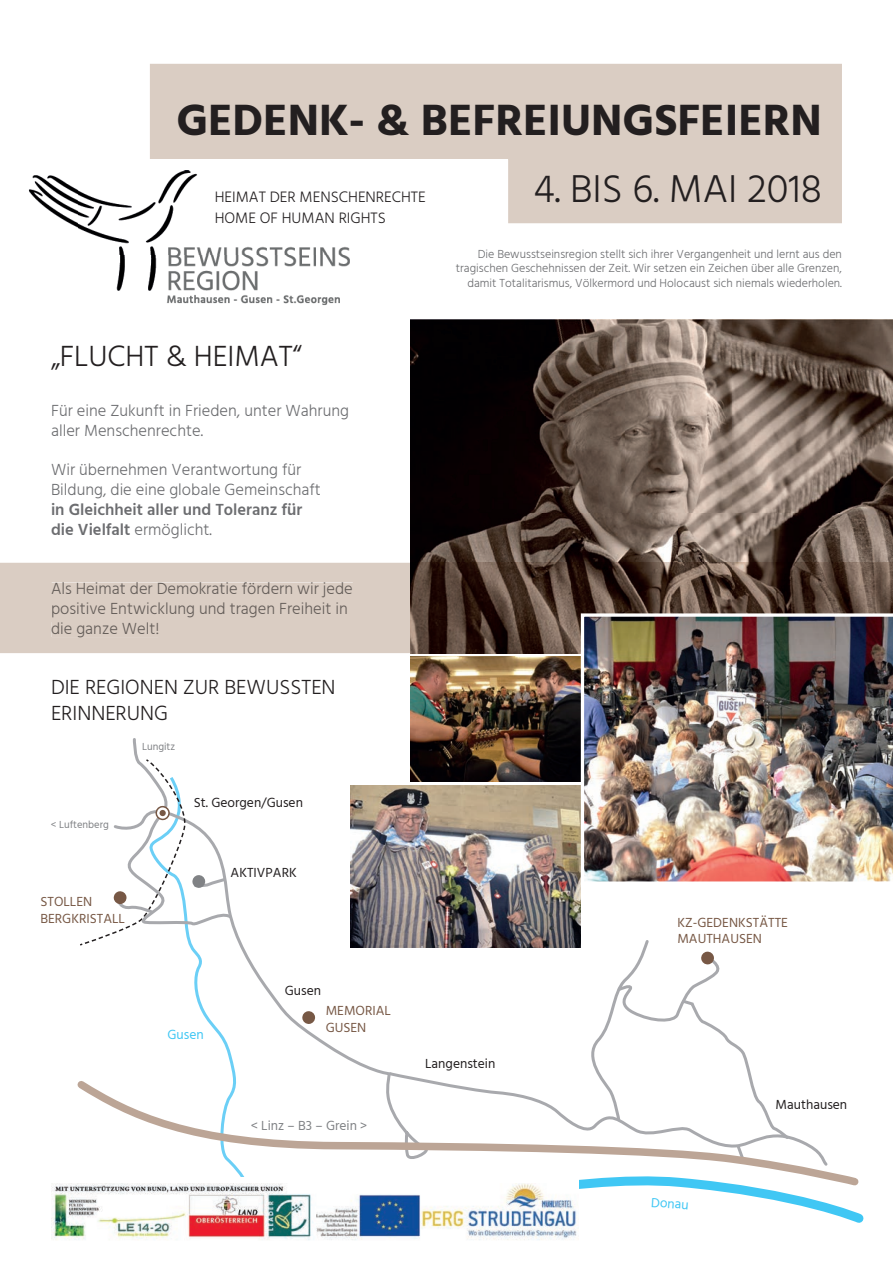
<style>
.page{position:relative;width:893px;height:1263px;background:#fff}
.page>*{position:absolute;margin:0;border:0;box-sizing:border-box;transform-origin:0 0}
.t1{font:700 45px "Hind";color:#231f20}
.t2{font:300 39.9px "Hind";color:#231f20}
.t3{font:300 30px "Hind";color:#231f20}
.t4{font:300 21px/25.2px "Hind";color:#231f20}
.t5{font:300 16.5px/19.8px "Hind";color:#6c6d70}
.t6{font:300 16.5px/19.8px "Hind";color:#645d59}
.t7{font:600 16.5px/19.8px "Hind";color:#6c6d70}
.t8{font:300 15.6px "Hind";color:#231f20}
.t9{font:13.5px/16.2px "Hind";color:#775845}
.t10{font:13.5px "Hind";color:#231f20}
.t11{font:13.5px "Hind";color:#808285}
.t12{font:13.5px "Hind";color:#40c7f4}
.t13{font:300 12px/14.4px "Hind";color:#6c6d70;text-align:right}
.t14{font:10.5px "Hind";color:#808285}
.s1{font-weight:300}
</style>
<div class="page">
<img style="left:411px;top:319px;width:482px;height:334px">
<div style="left:150px;top:64px;width:692px;height:159px;background:#dacdc3"></div>
<div style="left:79px;top:159px;width:429px;height:95px;background:#fff"></div>
<div style="left:0;top:563px;width:411px;height:90px;background:#dacdc3"></div>
<div style="left:52px;top:582px;width:301px;height:15px;background:#dacdc3"></div>
<div style="left:52px;top:602px;width:296px;height:15px;background:#dacdc3"></div>
<div style="left:52px;top:622px;width:106px;height:15px;background:#dacdc3"></div>
<img style="left:411px;top:656px;width:168px;height:125px">
<img style="left:350px;top:785px;width:230px;height:153px">
<img style="left:579px;top:612px;width:314px;height:274px">
<img style="left:29px;top:175px;width:321px;height:130px">
<img style="left:79px;top:171px;width:271px;height:83px">
<svg style="left:189px;top:798px;width:243px;height:276px"></svg>
<svg style="left:388px;top:938px;width:476px;height:285px"></svg>
<svg style="left:80px;top:738px;width:154px;height:208px"></svg>
<svg style="left:156px;top:806px;width:13px;height:14px"></svg>
<div style="left:155px;top:805px;width:15px;height:15px;border:2px solid #775845;border-radius:6px"></div>
<div style="left:159px;top:810px;width:7px;height:6px;background:#775845;border-radius:50%"></div>
<svg style="left:77px;top:1074px;width:785px;height:115px"></svg>
<div style="left:701px;top:951px;width:13px;height:14px;background:#775845;border-radius:6px"></div>
<div style="left:51px;top:1178px;width:527px;height:63px;background:#fff"></div>
<img style="left:51px;top:1183px;width:526px;height:57px">
<h1 class="t1" style="left:176px;top:94px;width:647px">GEDENK- &amp; BEFREIUNGSFEIERN</h1>
<h3 class="t8" style="left:215px;top:187px;width:213px">HEIMAT DER MENSCHENRECHTE</h3>
<h3 class="t8" style="left:215px;top:208px;width:173px">HOME OF HUMAN RIGHTS</h3>
<h3 class="t3" style="left:51px;top:336px;width:252px">„FLUCHT &amp; HEIMAT“</h3>
<h3 class="t5" style="left:51px;top:402px;width:300px">Für eine Zukunft in Frieden, unter Wahrung aller Menschenrechte.</h3>
<h3 class="t5" style="left:51px;top:461px;width:271px">Wir übernehmen Verantwortung für<br>Bildung, die eine globale Gemeinschaft</h3>
<h3 class="t7" style="left:51px;top:499px;width:253px">in Gleichheit aller und Toleranz für die Vielfalt <span class="s1">ermöglicht.</span></h3>
<h3 class="t6" style="left:51px;top:580px;width:303px">Als Heimat der Demokratie fördern wir jede positive Entwicklung und tragen Freiheit in die ganze Welt!</h3>
<h3 class="t4" style="left:51px;top:676px;width:286px">DIE REGIONEN ZUR BEWUSSTEN<br>ERINNERUNG</h3>
<p class="t14" style="left:142px;top:739px;width:35px">Lungitz</p>
<p class="t14" style="left:51px;top:818px;width:59px">&lt; Luftenberg</p>
<p class="t9" style="left:40px;top:895px;width:86px">STOLLEN<br>BERGKRISTALL</p>
<p class="t10" style="left:194px;top:793px;width:111px">St. Georgen/Gusen</p>
<p class="t10" style="left:231px;top:863px;width:68px">AKTIVPARK</p>
<p class="t12" style="left:168px;top:1025px;width:38px">Gusen</p>
<p class="t10" style="left:285px;top:982px;width:38px">Gusen</p>
<p class="t9" style="left:326px;top:1004px;width:67px">MEMORIAL<br>GUSEN</p>
<h2 class="t2" style="left:533px;top:163px;width:290px">4. BIS 6. MAI 2018</h2>
<p class="t13" style="left:456px;top:248px;width:388px">Die Bewusstseinsregion stellt sich ihrer Vergangenheit und lernt aus den tragischen Geschehnissen der Zeit. Wir setzen ein Zeichen über alle Grenzen, damit Totalitarismus, Völkermord und Holocaust sich niemals wiederholen.</p>
<p class="t9" style="left:677px;top:915px;width:112px">KZ-GEDENKSTÄTTE<br>MAUTHAUSEN</p>
<p class="t11" style="left:251px;top:1117px;width:118px">&lt; Linz – B3 – Grein &gt;</p>
<p class="t10" style="left:425px;top:1055px;width:72px">Langenstein</p>
<p class="t12" style="left:652px;top:1193px;width:39px;rotate:4deg">Donau</p>
<p class="t10" style="left:776px;top:1095px;width:73px">Mauthausen</p>
</div>
